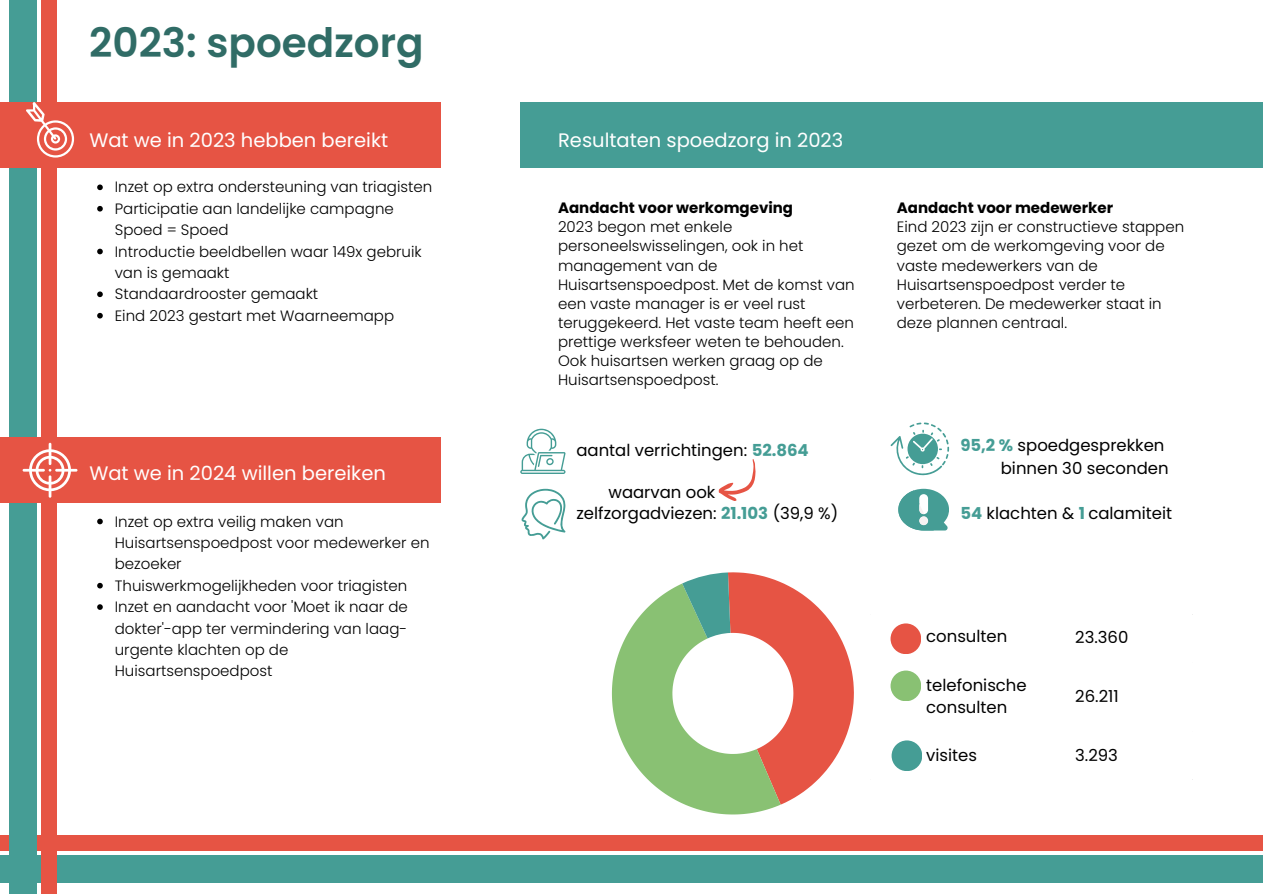
<style>
.page{position:relative;width:1263px;height:894px;background:#fff}
.page>*{position:absolute;margin:0;border:0;box-sizing:border-box;transform-origin:0 0}
.t1{font:600 40.5px "Poppins";color:#306c66}
.t2{font:19.5px "Poppins";color:#fff}
.t3{font:16.5px/22.5px "Poppins";color:#000}
.t4{font:300 15px/19.2px "Poppins";color:#000}
.t5{font:700 15px "Poppins";color:#000}
.s1{font-weight:700;color:#459d95}
</style>
<div class="page">
<div style="left:0;top:855px;width:1263px;height:28px;background:#459d95"></div>
<div style="left:890px;top:623px;width:31px;height:31px;background:#e65444;border-radius:50%"></div>
<div style="left:890px;top:670px;width:31px;height:31px;background:#89c173;border-radius:50%"></div>
<div style="left:892px;top:740px;width:30px;height:31px;background:#459d95;border-radius:50%"></div>
<div style="left:0;top:835px;width:1263px;height:15px;background:#e65444"></div>
<div style="left:9px;top:0;width:28px;height:893px;background:#459d95"></div>
<div style="left:41px;top:0;width:16px;height:893px;background:#e65444"></div>
<div style="left:520px;top:102px;width:743px;height:65px;background:#459d95"></div>
<div style="left:0;top:102px;width:441px;height:65px;background:#e65444"></div>
<svg style="left:26px;top:102px;width:48px;height:55px"></svg>
<div style="left:0;top:437px;width:441px;height:65px;background:#e65444"></div>
<svg style="left:23px;top:442px;width:54px;height:55px"></svg>
<svg style="left:611px;top:572px;width:243px;height:243px"></svg>
<svg style="left:520px;top:428px;width:45px;height:45px"></svg>
<svg style="left:521px;top:488px;width:44px;height:51px"></svg>
<svg style="left:718px;top:459px;width:38px;height:42px"></svg>
<svg style="left:890px;top:422px;width:59px;height:54px"></svg>
<svg style="left:898px;top:488px;width:51px;height:42px"></svg>
<svg style="left:97px;top:184px;width:6px;height:6px"></svg>
<svg style="left:97px;top:206px;width:6px;height:5px"></svg>
<svg style="left:97px;top:248px;width:6px;height:6px"></svg>
<svg style="left:97px;top:291px;width:6px;height:6px"></svg>
<svg style="left:97px;top:313px;width:6px;height:5px"></svg>
<svg style="left:97px;top:518px;width:6px;height:6px"></svg>
<svg style="left:97px;top:582px;width:6px;height:6px"></svg>
<svg style="left:97px;top:604px;width:6px;height:5px"></svg>
<p class="t1" style="left:89px;top:15px;width:336px">2023: spoedzorg</p>
<p class="t2" style="left:89px;top:126px;width:300px">Wat we in 2023 hebben bereikt</p>
<p class="t4" style="left:115px;top:177px;width:319px">Inzet op extra ondersteuning van triagisten</p>
<p class="t4" style="left:115px;top:198px;width:281px;line-height:21.3px">Participatie aan landelijke campagne<br>Spoed = Spoed</p>
<p class="t4" style="left:115px;top:240px;width:308px;line-height:21.3px">Introductie beeldbellen waar 149x gebruik van is gemaakt</p>
<p class="t4" style="left:115px;top:284px;width:205px">Standaardrooster gemaakt</p>
<p class="t4" style="left:115px;top:306px;width:281px">Eind 2023 gestart met Waarneemapp</p>
<p class="t2" style="left:89px;top:460px;width:298px">Wat we in 2024 willen bereiken</p>
<p class="t4" style="left:115px;top:510px;width:316px;line-height:21.3px">Inzet op extra veilig maken van<br>Huisartsenspoedpost voor medewerker en bezoeker</p>
<h2 class="t4" style="left:115px;top:575px;width:294px">Thuiswerkmogelijkheden voor triagisten</h2>
<p class="t4" style="left:115px;top:596px;width:295px;line-height:21.3px">Inzet en aandacht voor 'Moet ik naar de dokter'-app ter vermindering van laag&shy;urgente klachten op de<br>Huisartsenspoedpost</p>
<p class="t2" style="left:558px;top:126px;width:287px">Resultaten spoedzorg in 2023</p>
<p class="t5" style="left:558px;top:197px;width:237px">Aandacht voor werkomgeving</p>
<p class="t4" style="left:558px;top:217px;width:298px">2023 begon met enkele personeelswisselingen, ook in het management van de<br>Huisartsenspoedpost. Met de komst van een vaste manager is er veel rust teruggekeerd. Het vaste team heeft een prettige werksfeer weten te behouden.<br>Ook huisartsen werken graag op de<br>Huisartsenspoedpost.</p>
<p class="t3" style="left:576px;top:438px;width:234px">aantal verrichtingen: <span class="s1">52.864</span></p>
<p class="t3" style="left:608px;top:480px;width:108px">waarvan ook</p>
<p class="t3" style="left:576px;top:502px;width:263px">zelfzorgadviezen: <span class="s1">21.103</span> (39,9 %)</p>
<p class="t5" style="left:897px;top:197px;width:218px">Aandacht voor medewerker</p>
<p class="t4" style="left:897px;top:217px;width:289px">Eind 2023 zijn er constructieve stappen gezet om de werkomgeving voor de vaste medewerkers van de<br>Huisartsenspoedpost verder te verbeteren. De medewerker staat in deze plannen centraal.</p>
<p class="t3" style="left:960px;top:434px;width:206px"><span class="s1">95,2 %</span> spoedgesprekken</p>
<p class="t3" style="left:1001px;top:457px;width:169px">binnen 30 seconden</p>
<p class="t3" style="left:960px;top:502px;width:213px"><span class="s1">54</span> klachten &amp; <span class="s1">1</span> calamiteit</p>
<h1 class="t3" style="left:926px;top:625px;width:83px">consulten</h1>
<p class="t3" style="left:1075px;top:626px;width:55px">23.360</p>
<h2 class="t3" style="left:926px;top:673px;width:102px">telefonische consulten</h2>
<h2 class="t3" style="left:1075px;top:684px;width:45px">26.211</h2>
<p class="t3" style="left:926px;top:743px;width:52px">visites</p>
<p class="t3" style="left:1075px;top:743px;width:44px">3.293</p>
</div>
